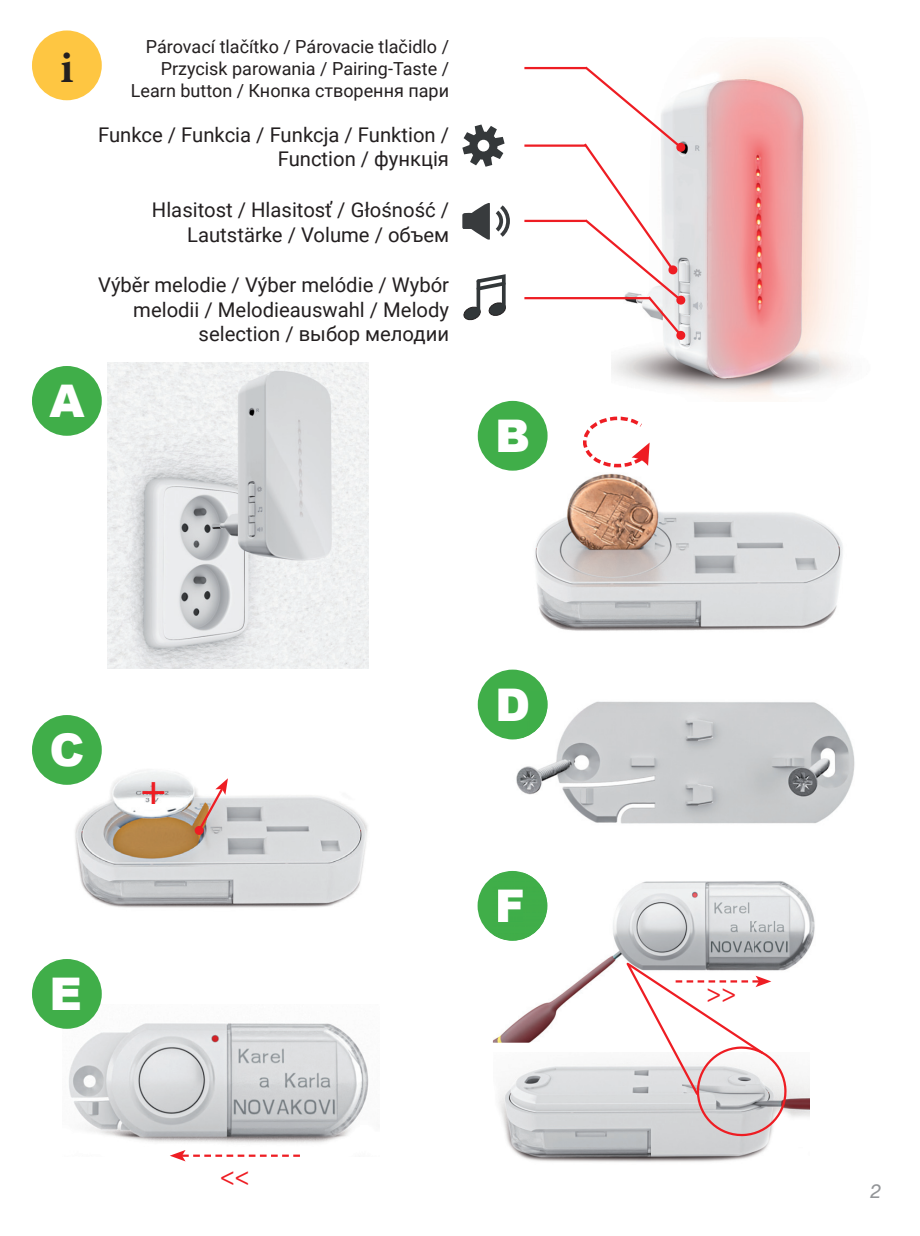
<style>
.page{position:relative;width:920px;height:1236px;background:#fff}
.page>*{position:absolute;margin:0;border:0;box-sizing:border-box;transform-origin:0 0}
.t1{font:900 45px "Arial";color:#fff}
.t2{font:700 45px "Minion Pro";color:#231f20}
.t3{font:700 45px "Minion Pro";color:#ee1d23}
.t4{font:700 27px "Minion Pro";color:#ee1d23}
.t5{font:20.25px/24.3px "Roboto";color:#231f20;text-align:right}
.t6{font:italic 20.25px "Nimbus Sans DOT";color:#939598}
.t7{font:18px/21.6px "Roboto";color:#231f20;text-align:right}
</style>
<div class="page">
<img style="left:518px;top:456px;width:325px;height:175px">
<svg style="left:581px;top:416px;width:68px;height:53px"></svg>
<img style="left:498px;top:1063px;width:311px;height:99px">
<img style="left:69px;top:1004px;width:300px;height:139px">
<img style="left:73px;top:756px;width:295px;height:152px">
<svg style="left:170px;top:1150px;width:130px;height:11px"></svg>
<div style="left:477px;top:401px;width:70px;height:70px;background:#40ae49;border-radius:50%"></div>
<div style="left:32px;top:715px;width:70px;height:70px;background:#40ae49;border-radius:50%"></div>
<div style="left:477px;top:669px;width:70px;height:70px;background:#40ae49;border-radius:50%"></div>
<div style="left:32px;top:959px;width:70px;height:70px;background:#40ae49;border-radius:50%"></div>
<div style="left:477px;top:871px;width:70px;height:69px;background:#40ae49;border-radius:50%"></div>
<img style="left:493px;top:881px;width:322px;height:161px">
<img style="left:493px;top:873px;width:54px;height:67px">
<img style="left:498px;top:889px;width:25px;height:33px">
<img style="left:508px;top:699px;width:347px;height:125px">
<img style="left:508px;top:691px;width:39px;height:48px">
<img style="left:508px;top:691px;width:20px;height:29px">
<svg style="left:624px;top:961px;width:162px;height:176px"></svg>
<div style="left:32px;top:366px;width:70px;height:70px;background:#40ae49;border-radius:50%"></div>
<svg style="left:463px;top:274px;width:43px;height:47px"></svg>
<svg style="left:462px;top:203px;width:48px;height:37px"></svg>
<div style="left:32px;top:30px;width:70px;height:70px;background:#fec642;border-radius:50%"></div>
<div style="left:195px;top:826px;width:9px;height:9px;background:#ee1d23;border-radius:50%"></div>
<svg style="left:196px;top:778px;width:32px;height:55px"></svg>
<img style="left:108px;top:363px;width:260px;height:305px">
<img style="left:611px;top:49px;width:240px;height:348px">
<hr style="left:525px;top:220px;width:60px;height:2px;background:#ee1d23">
<hr style="left:525px;top:297px;width:124px;height:2px;background:#ee1d23">
<svg style="left:462px;top:124px;width:42px;height:43px"></svg>
<div style="left:477px;top:140px;width:12px;height:11px;background:#fff;border-radius:50%"></div>
<hr style="left:525px;top:144px;width:60px;height:3px;background:#ee1d23">
<svg style="left:582px;top:65px;width:103px;height:275px"></svg>
<hr style="left:525px;top:67px;width:60px;height:2px;background:#ee1d23">
<h1 class="t2" style="left:60px;top:49px;width:15px">i</h1>
<p class="t7" style="left:131px;top:36px;width:320px">Párovací tlačítko / Párovacie tlačidlo /<br>Przycisk parowania / Pairing-Taste /<br>Learn button / Кнопка створення пари</p>
<p class="t5" style="left:98px;top:123px;width:352px">Funkce / Funkcia / Funkcja / Funktion /<br>Function / функція</p>
<p class="t5" style="left:152px;top:198px;width:299px">Hlasitost / Hlasitosť / Głośność /<br>Lautstärke / Volume / объем</p>
<p class="t5" style="left:98px;top:273px;width:352px">Výběr melodie / Výber melódie / Wybór melodii / Melodieauswahl / Melody selection / выбор мелодии</p>
<h1 class="t1" style="left:49px;top:367px;width:37px">A</h1>
<h1 class="t1" style="left:495px;top:402px;width:37px">B</h1>
<h1 class="t1" style="left:49px;top:716px;width:37px">C</h1>
<h1 class="t3" style="left:140px;top:771px;width:27px">+</h1>
<h1 class="t1" style="left:49px;top:960px;width:34px">E</h1>
<h1 class="t1" style="left:495px;top:671px;width:37px">D</h1>
<h1 class="t1" style="left:495px;top:872px;width:32px">F</h1>
<h2 class="t4" style="left:706px;top:982px;width:31px">&gt;&gt;</h2>
<p class="t6" style="left:869px;top:1183px;width:13px">2</p>
</div>
